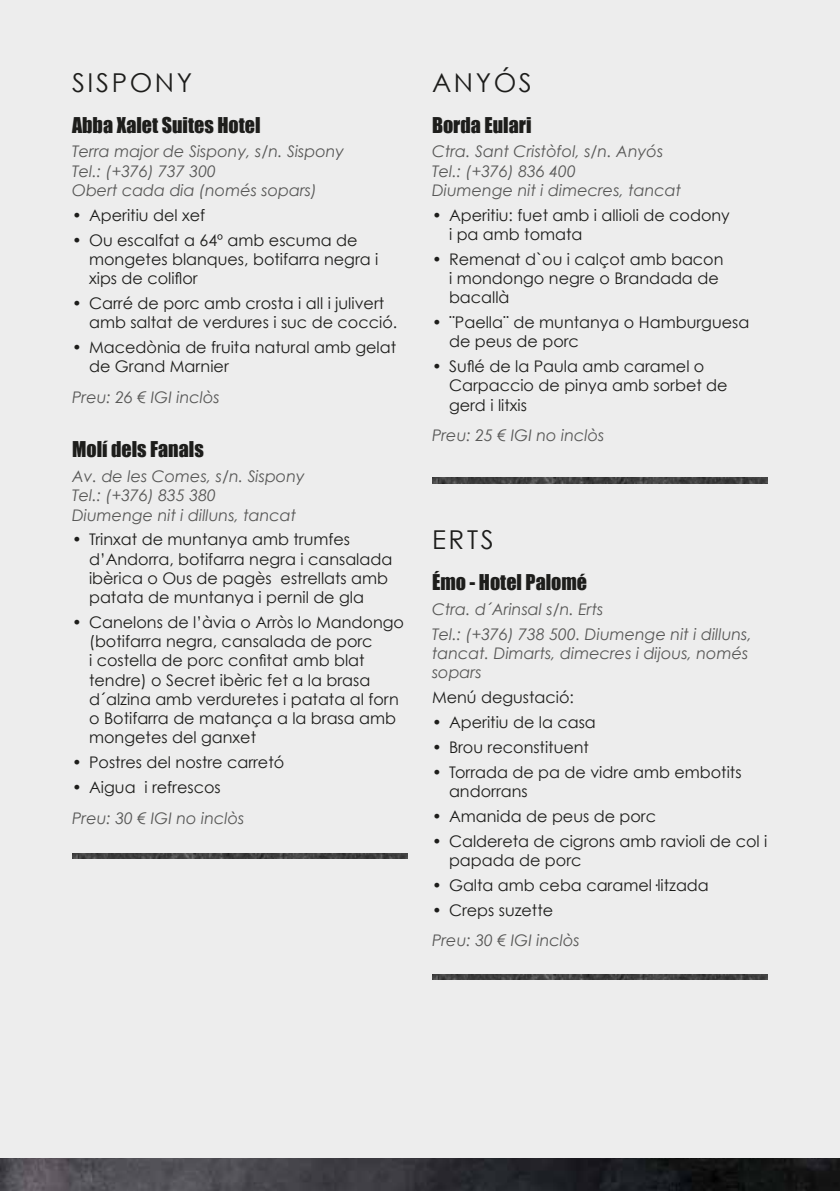
<style>
.page{position:relative;width:840px;height:1191px;background:#fff}
.page>*{position:absolute;margin:0;border:0;box-sizing:border-box;transform-origin:0 0}
.t1{font:26px "Century Gothic";letter-spacing:.1em;color:#1d1d1b}
.t2{font:20px "Impact";color:#1d1d1b}
.t3{font:16px/19.2px "Century Gothic";color:#1d1d1b}
.t4{font:italic 16px/19.2px "Century Gothic";color:#575756}
</style>
<div class="page">
<div style="left:0;top:0;width:839px;height:1191px;background:#ededed"></div>
<img style="left:0;top:1158px;width:839px;height:33px">
<img style="left:432px;top:477px;width:335px;height:6px">
<img style="left:72px;top:853px;width:336px;height:6px">
<img style="left:432px;top:974px;width:335px;height:6px">
<h1 class="t1" style="left:72px;top:66px;width:121px">Sispony</h1>
<p class="t2" style="left:72px;top:109px;width:190px">Abba Xalet Suites Hotel</p>
<p class="t4" style="left:72px;top:142px;width:273px">Terra major de Sispony, s/n. Sispony<br>Tel.: (+376) 737 300<br>Obert cada dia (només sopars)</p>
<p class="t3" style="left:72px;top:205px;width:135px">• Aperitiu del xef</p>
<p class="t3" style="left:89px;top:230px;width:291px;text-indent:-17px">• Ou escalfat a 64º amb escuma de mongetes blanques, botifarra negra i xips de coliflor</p>
<p class="t3" style="left:89px;top:293px;width:309px;text-indent:-17px">• Carré de porc amb crosta i all i julivert amb saltat de verdures i suc de cocció.</p>
<p class="t3" style="left:89px;top:337px;width:308px;text-indent:-17px">• Macedònia de fruita natural amb gelat de Grand Marnier</p>
<p class="t4" style="left:72px;top:387px;width:149px">Preu: 26 € IGI inclòs</p>
<p class="t2" style="left:72px;top:434px;width:133px">Molí dels Fanals</p>
<p class="t4" style="left:72px;top:466px;width:234px">Av. de les Comes, s/n. Sispony<br>Tel.: (+376) 835 380<br>Diumenge nit i dilluns, tancat</p>
<p class="t3" style="left:89px;top:530px;width:304px;text-indent:-17px">• Trinxat de muntanya amb trumfes d’Andorra, botifarra negra i cansalada ibèrica o Ous de pagès estrellats amb patata de muntanya i pernil de gla</p>
<p class="t3" style="left:89px;top:612px;width:316px;text-indent:-17px">• Canelons de l’àvia o Arròs lo Mandongo (botifarra negra, cansalada de porc<br>i costella de porc confitat amb blat tendre) o Secret ibèric fet a la brasa d´alzina amb verduretes i patata al forn o Botifarra de matança a la brasa amb mongetes del ganxet</p>
<p class="t3" style="left:72px;top:752px;width:213px">• Postres del nostre carretó</p>
<p class="t3" style="left:72px;top:777px;width:150px">• Aigua i refrescos</p>
<p class="t4" style="left:72px;top:808px;width:174px">Preu: 30 € IGI no inclòs</p>
<h1 class="t1" style="left:432px;top:66px;width:98px">ANyós</h1>
<p class="t2" style="left:432px;top:109px;width:101px">Borda Eulari</p>
<p class="t4" style="left:432px;top:142px;width:251px">Ctra. Sant Cristòfol, s/n. Anyós<br>Tel.: (+376) 836 400<br>Diumenge nit i dimecres, tancat</p>
<p class="t3" style="left:449px;top:205px;width:282px;text-indent:-17px">• Aperitiu: fuet amb i allioli de codony i pa amb tomata</p>
<p class="t3" style="left:449px;top:249px;width:276px;text-indent:-17px">• Remenat d`ou i calçot amb bacon i mondongo negre o Brandada de bacallà</p>
<p class="t3" style="left:449px;top:312px;width:301px;text-indent:-17px">• ¨Paella¨ de muntanya o Hamburguesa de peus de porc</p>
<p class="t3" style="left:449px;top:356px;width:280px;text-indent:-17px">• Suflé de la Paula amb caramel o<br>Carpaccio de pinya amb sorbet de gerd i litxis</p>
<p class="t4" style="left:432px;top:425px;width:174px">Preu: 25 € IGI no inclòs</p>
<h1 class="t1" style="left:432px;top:524px;width:63px">ERTS</h1>
<p class="t2" style="left:432px;top:567px;width:156px">Émo - Hotel Palomé</p>
<p class="t4" style="left:432px;top:596px;width:321px;line-height:24.8px">Ctra. d´Arinsal s/n. Erts<br>Tel.: (+376) 738 500. Diumenge nit i dilluns,</p>
<p class="t4" style="left:432px;top:643px;width:317px">tancat. Dimarts, dimecres i dijous, només sopars</p>
<p class="t3" style="left:432px;top:687px;width:143px">Menú degustació:</p>
<p class="t3" style="left:432px;top:712px;width:165px">• Aperitiu de la casa</p>
<p class="t3" style="left:432px;top:737px;width:158px">• Brou reconstituent</p>
<p class="t3" style="left:449px;top:762px;width:294px;text-indent:-17px">• Torrada de pa de vidre amb embotits andorrans</p>
<p class="t3" style="left:432px;top:806px;width:225px">• Amanida de peus de porc</p>
<p class="t3" style="left:449px;top:831px;width:320px;text-indent:-17px">• Caldereta de cigrons amb ravioli de col i papada de porc</p>
<p class="t3" style="left:432px;top:875px;width:278px">• Galta amb ceba caramel·litzada</p>
<p class="t3" style="left:432px;top:900px;width:123px">• Creps suzette</p>
<p class="t4" style="left:432px;top:930px;width:149px">Preu: 30 € IGI inclòs</p>
</div>
